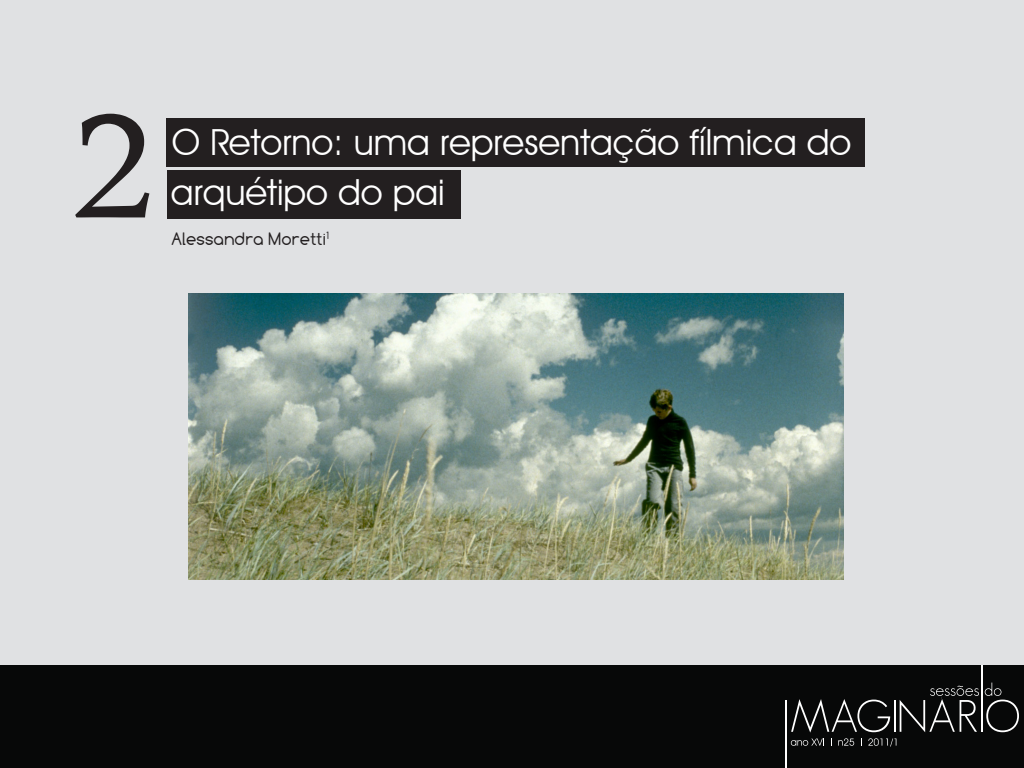
<style>
.page{position:relative;width:1024px;height:768px;background:#fff}
.page>*{position:absolute;margin:0;border:0;box-sizing:border-box;transform-origin:0 0}
.t1{font:250px "Arabic Typesetting";color:#231f20}
.t2{font:36px/49.5px "Decker";color:#fff}
.t3{font:18px "Comfortaa";color:#231f20}
</style>
<div class="page">
<div style="left:1px;top:0;width:1023px;height:673px;background:#e0e1e3"></div>
<div style="left:0;top:666px;width:1024px;height:102px;background:#070808"></div>
<hr style="left:785px;top:700px;width:2px;height:68px;background:#fff">
<hr style="left:981px;top:665px;width:2px;height:67px;background:#fff">
<svg style="left:985px;top:683px;width:34px;height:49px"></svg>
<svg style="left:791px;top:686px;width:188px;height:61px"></svg>
<div style="left:167px;top:118px;width:698px;height:49px;background:#231f20"></div>
<div style="left:167px;top:170px;width:293px;height:49px;background:#231f20"></div>
<img style="left:189px;top:294px;width:655px;height:286px">
<h1 class="t1" style="left:72px;top:37px;width:85px">2</h1>
<p class="t2" style="left:171px;top:117px;width:682px">O Retorno: uma representação fílmica do arquétipo do pai</p>
<p class="t3" style="left:172px;top:229px;width:159px">Alessandra Moretti<sup>1</sup></p>
</div>
